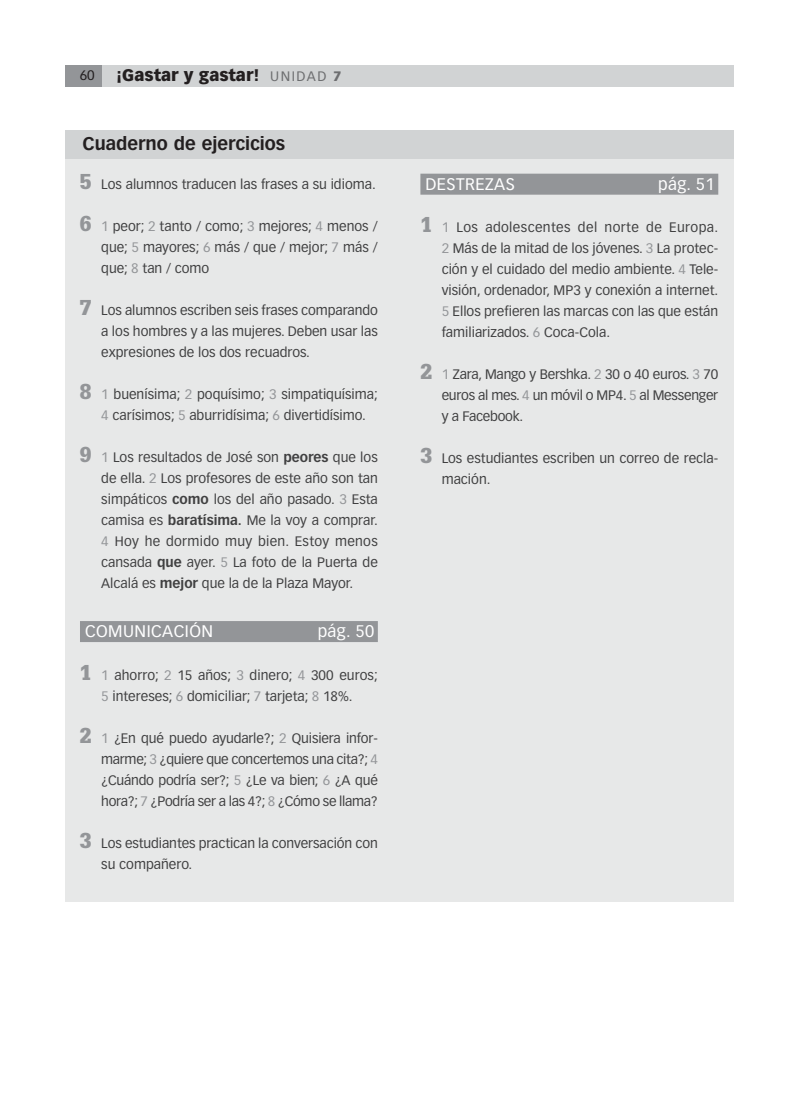
<style>
.page{position:relative;width:808px;height:1106px;background:#fff}
.page>*{position:absolute;margin:0;border:0;box-sizing:border-box;transform-origin:0 0}
.t1{font:700 18px "Vectora LT Std";color:#231f20}
.t2{font:16.5px "Vectora LT Std";letter-spacing:.03em;color:#fff}
.t3{font:900 16.5px "Vectora LT Std";color:#231f20}
.t4{font:13.5px/21px "Vectora LT Std";color:#404041;text-align:justify}
.t5{font:13.5px "Vectora LT Std";color:#231f20}
.s1{font-weight:400;font-size:13.5px;color:#6d6e70}
.s2{font-size:13.5px;color:#6d6e70}
.s3{font-family:"Glypha LT Std";font-weight:900;font-size:21px;color:#939598}
.s4{color:#939598}
.s5{font-weight:700}
</style>
<div class="page">
<div style="left:65px;top:65px;width:667px;height:21px;background:#d1d3d4"></div>
<div style="left:65px;top:65px;width:36px;height:21px;background:#939598"></div>
<div style="left:65px;top:159px;width:667px;height:743px;background:#e7e8e8"></div>
<div style="left:80px;top:621px;width:297px;height:21px;background:#939598"></div>
<div style="left:420px;top:174px;width:297px;height:21px;background:#939598"></div>
<div style="left:65px;top:130px;width:667px;height:29px;background:#d1d3d4"></div>
<p class="t5" style="left:80px;top:69px;width:17px">60</p>
<p class="t3" style="left:116px;top:67px;width:227px">¡Gastar y gastar! <span class="s1">UNIDAD</span> <span class="s2">7</span></p>
<h1 class="t1" style="left:82px;top:135px;width:204px">Cuaderno de ejercicios</h1>
<p class="t4" style="left:80px;top:174px;width:297px"><span class="s3">5</span> Los alumnos traducen las frases a su idioma.</p>
<p class="t4" style="left:101px;top:216px;width:278px;text-indent:-21px"><span class="s3">6</span> <span class="s4">1</span> peor; <span class="s4">2</span> tanto / como; <span class="s4">3</span> mejores; <span class="s4">4</span> menos / que; <span class="s4">5</span> mayores; <span class="s4">6</span> más / que / mejor; <span class="s4">7</span> más / que; <span class="s4">8</span> tan / como</p>
<p class="t4" style="left:101px;top:300px;width:278px;text-indent:-21px"><span class="s3">7</span> Los alumnos escriben seis frases comparando a los hombres y a las mujeres. Deben usar las expresiones de los dos recuadros.</p>
<p class="t4" style="left:101px;top:384px;width:278px;text-indent:-21px"><span class="s3">8</span> <span class="s4">1</span> buenísima; <span class="s4">2</span> poquísimo; <span class="s4">3</span> simpatiquísima;<br><span class="s4">4</span> carísimos; <span class="s4">5</span> aburridísima; <span class="s4">6</span> divertidísimo.</p>
<p class="t4" style="left:101px;top:447px;width:278px;text-indent:-21px"><span class="s3">9</span> <span class="s4">1</span> Los resultados de José son <span class="s5">peores</span> que los de ella. <span class="s4">2</span> Los profesores de este año son tan simpáticos <span class="s5">como</span> los del año pasado. <span class="s4">3</span> Esta camisa es <span class="s5">baratísima.</span> Me la voy a comprar.<br><span class="s4">4</span> Hoy he dormido muy bien. Estoy menos cansada <span class="s5">que</span> ayer. <span class="s4">5</span> La foto de la Puerta de Alcalá es <span class="s5">mejor</span> que la de la Plaza Mayor.</p>
<p class="t2" style="left:85px;top:623px;width:129px">COMUNICACIÓN</p>
<p class="t2" style="left:317px;top:623px;width:58px">pág. 50</p>
<p class="t4" style="left:80px;top:665px;width:299px;text-align:center"><span class="s3">1</span> <span class="s4">1</span> ahorro; <span class="s4">2</span> 15 años; <span class="s4">3</span> dinero; <span class="s4">4</span> 300 euros;<br><span class="s4">5</span> intereses; <span class="s4">6</span> domiciliar; <span class="s4">7</span> tarjeta; <span class="s4">8</span> 18%.</p>
<p class="t4" style="left:101px;top:728px;width:278px;text-indent:-21px"><span class="s3">2</span> <span class="s4">1</span> ¿En qué puedo ayudarle?; <span class="s4">2</span> Quisiera infor&shy;marme; <span class="s4">3</span> ¿quiere que concertemos una cita?; <span class="s4">4 </span>¿Cuándo podría ser?; <span class="s4">5</span> ¿Le va bien; <span class="s4">6</span> ¿A qué hora?; <span class="s4">7</span> ¿Podría ser a las 4?; <span class="s4">8</span> ¿Cómo se llama?</p>
<p class="t4" style="left:101px;top:833px;width:278px;text-indent:-21px"><span class="s3">3</span> Los estudiantes practican la conversación con su compañero.</p>
<p class="t2" style="left:425px;top:176px;width:91px">DESTREZAS</p>
<p class="t2" style="left:657px;top:176px;width:58px">pág. 51</p>
<p class="t4" style="left:441px;top:217px;width:278px;text-indent:-21px"><span class="s3">1</span> <span class="s4">1</span> Los adolescentes del norte de Europa.<br><span class="s4">2</span> Más de la mitad de los jóvenes. <span class="s4">3</span> La protec&shy;ción y el cuidado del medio ambiente. <span class="s4">4</span> Tele&shy;visión, ordenador, MP3 y conexión a internet.<br><span class="s4">5</span> Ellos prefieren las marcas con las que están familiarizados. <span class="s4">6</span> Coca-Cola.</p>
<p class="t4" style="left:441px;top:364px;width:278px;text-indent:-21px"><span class="s3">2</span> <span class="s4">1</span> Zara, Mango y Bershka. <span class="s4">2</span> 30 o 40 euros. <span class="s4">3</span> 70 euros al mes. <span class="s4">4</span> un móvil o MP4. <span class="s4">5</span> al Messenger y a Facebook.</p>
<p class="t4" style="left:441px;top:448px;width:278px;text-indent:-21px"><span class="s3">3</span> Los estudiantes escriben un correo de recla&shy;mación.</p>
</div>
